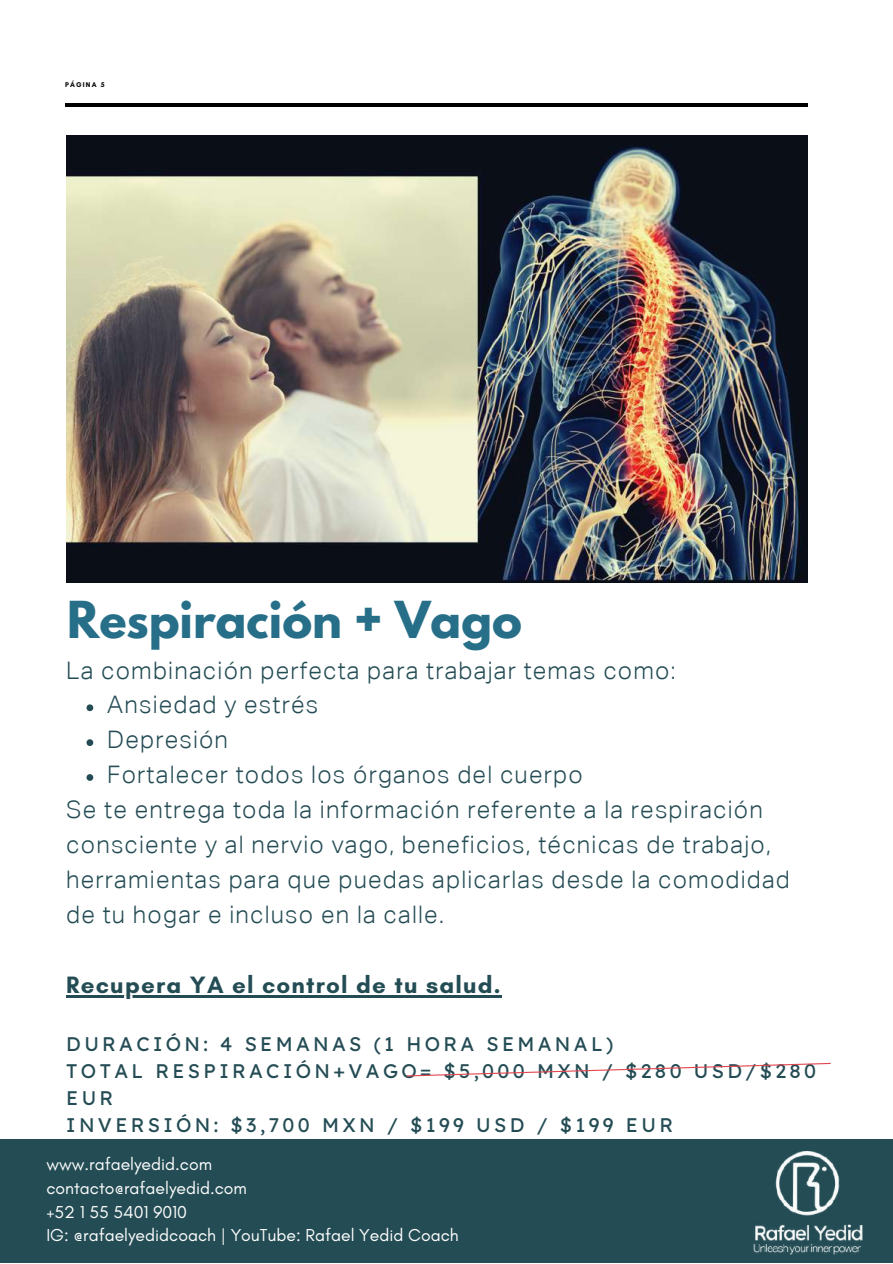
<style>
.page{position:relative;width:893px;height:1264px;background:#fff}
.page>*{position:absolute;margin:0;border:0;box-sizing:border-box;transform-origin:0 0}
.t1{font:700 45.15px "League Spartan";color:#276f88}
.t2{font:300 24.15px/34.8px "Aktiv Grotesk";letter-spacing:.05em;color:#244c54}
.t3{font:700 24.15px "Glacial Indifference";letter-spacing:.05em;color:#244c54}
.t4{font:19.65px/27px "Lexend Deca";letter-spacing:.17em;color:#244c54}
.t5{font:17.55px/23.5px "Glacial Indifference";color:#fff}
.t6{font:700 7.05px "Glacial Indifference";letter-spacing:.17em;color:#000}
</style>
<div class="page">
<hr style="left:65px;top:103px;width:742px;height:4px;background:#000">
<img style="left:67px;top:135px;width:740px;height:448px">
<svg style="left:86px;top:704px;width:7px;height:7px"></svg>
<svg style="left:86px;top:739px;width:7px;height:7px"></svg>
<svg style="left:86px;top:774px;width:7px;height:6px"></svg>
<hr style="left:66px;top:995px;width:436px;height:2px;background:#244c54">
<svg style="left:406px;top:1062px;width:425px;height:15px"></svg>
<div style="left:0;top:1139px;width:892px;height:123px;background:#244c54"></div>
<img style="left:753px;top:1151px;width:110px;height:103px">
<p class="t6" style="left:65px;top:80px;width:41px">PÁGINA 5</p>
<h1 class="t1" style="left:67px;top:597px;width:456px">Respiración + Vago</h1>
<p class="t2" style="left:66px;top:654px;width:610px">La combinación perfecta para trabajar temas como:</p>
<p class="t2" style="left:107px;top:689px;width:477px">Ansiedad y estrés<br>Depresión<br>Fortalecer todos los órganos del cuerpo</p>
<p class="t2" style="left:66px;top:793px;width:725px">Se te entrega toda la información referente a la respiración consciente y al nervio vago, beneficios, técnicas de trabajo, herramientas para que puedas aplicarlas desde la comodidad de tu hogar e incluso en la calle.</p>
<p class="t3" style="left:66px;top:970px;width:436px">Recupera YA el control de tu salud.</p>
<p class="t4" style="left:66px;top:1029px;width:751px">DURACIÓN: 4 SEMANAS (1 HORA SEMANAL)<br>TOTAL RESPIRACIÓN+VAGO= $5,000 MXN / $280 USD/$280<br>EUR<br>INVERSIÓN: $3,700 MXN / $199 USD / $199 EUR</p>
<p class="t5" style="left:46px;top:1152px;width:414px">www.rafaelyedid.com<br>contacto@rafaelyedid.com<br>+52 1 55 5401 9010<br>IG: @rafaelyedidcoach | YouTube: Rafael Yedid Coach</p>
</div>
